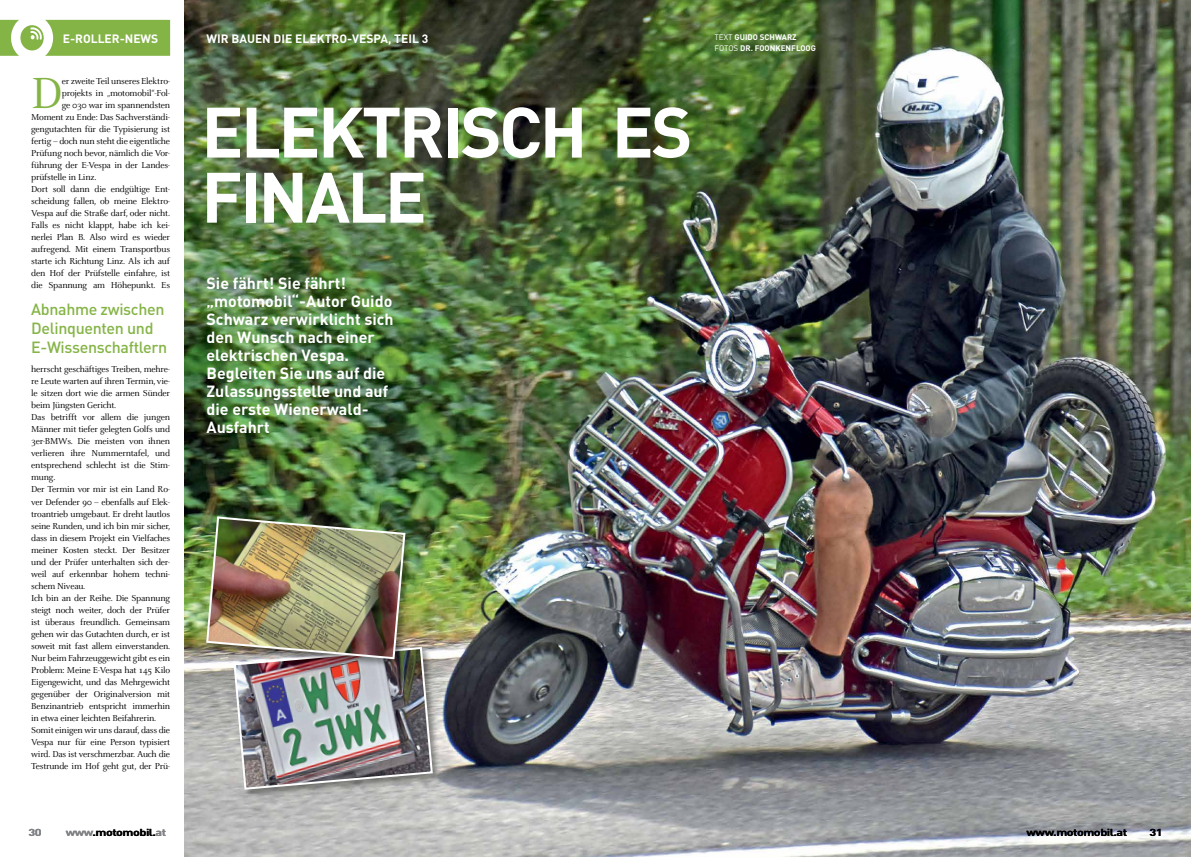
<style>
.page{position:relative;width:1191px;height:857px;background:#fff}
.page>*{position:absolute;margin:0;border:0;box-sizing:border-box;transform-origin:0 0}
.t1{font:700 70px/65px "DIN";letter-spacing:-.04em;color:#fff}
.t2{font:48px "Celeste";color:#85b446}
.t3{font:700 16px/18px "DIN";color:#fff}
.t4{font:500 16px/19px "DIN";letter-spacing:-.02em;color:#85b446}
.t5{font:700 12px "DIN";color:#fff}
.t6{font:700 10px "DIN";letter-spacing:-.04em;color:#000;scale:1.26 1}
.t7{font:700 10px "DIN";color:#808285;scale:1.26 1}
.t8{font:9.5px/12px "Celeste";letter-spacing:-.025em;color:#000}
.t9{font:700 8px/11px "DIN";color:#fff}
.s1{font-weight:400}
.s2{color:#808285}
</style>
<div class="page">
<img style="left:184px;top:0;width:1007px;height:856px">
<svg style="left:0;top:20px;width:170px;height:36px"></svg>
<div style="left:232px;top:645px;width:210px;height:153px;background:#000;opacity:.4"></div>
<img style="left:205px;top:515px;width:229px;height:275px">
<p class="t5" style="left:63px;top:31px;width:97px">E-ROLLER-NEWS</p>
<h2 class="t2" style="left:31px;top:69px;width:33px">D</h2>
<p class="t8" style="left:62px;top:75px;width:110px">er zweite Teil unseres Elektro-</p>
<p class="t8" style="left:62px;top:87px;width:110px">projekts in „motomobil“-Fol-</p>
<p class="t8" style="left:62px;top:99px;width:110px">ge 030 war im spannendsten</p>
<p class="t8" style="left:31px;top:111px;width:140px">Moment zu Ende: Das Sachverständi-</p>
<p class="t8" style="left:31px;top:123px;width:140px">gengutachten für die Typisierung ist</p>
<p class="t8" style="left:31px;top:135px;width:140px">fertig – doch nun steht die eigentliche</p>
<p class="t8" style="left:31px;top:147px;width:140px">Prüfung noch bevor, nämlich die Vor-</p>
<p class="t8" style="left:31px;top:159px;width:140px">führung der E-Vespa in der Landes-</p>
<p class="t8" style="left:31px;top:171px;width:67px">prüfstelle in Linz.</p>
<p class="t8" style="left:31px;top:183px;width:140px">Dort soll dann die endgültige Ent-</p>
<p class="t8" style="left:31px;top:195px;width:140px">scheidung fallen, ob meine Elektro-</p>
<p class="t8" style="left:31px;top:207px;width:140px">Vespa auf die Straße darf, oder nicht.</p>
<p class="t8" style="left:31px;top:219px;width:140px">Falls es nicht klappt, habe ich kei-</p>
<p class="t8" style="left:31px;top:231px;width:140px">nerlei Plan B. Also wird es wieder</p>
<p class="t8" style="left:31px;top:243px;width:140px">aufregend. Mit einem Transportbus</p>
<p class="t8" style="left:31px;top:255px;width:140px">starte ich Richtung Linz. Als ich auf</p>
<p class="t8" style="left:31px;top:267px;width:140px">den Hof der Prüfstelle einfahre, ist</p>
<p class="t8" style="left:31px;top:279px;width:140px">die Spannung am Höhepunkt. Es</p>
<h3 class="t4" style="left:31px;top:298px;width:138px">Abnahme zwischen<br>Delinquenten und<br>E-Wissenschaftlern</h3>
<p class="t8" style="left:31px;top:363px;width:141px">herrscht geschäftiges Treiben, mehre&shy;re Leute warten auf ihren Termin, vie&shy;le sitzen dort wie die armen Sünder beim Jüngsten Gericht.<br>Das betrifft vor allem die jungen Männer mit tiefer gelegten Golfs und 3er-BMWs. Die meisten von ihnen verlieren ihre Nummerntafel, und entsprechend schlecht ist die Stim&shy;mung.<br>Der Termin vor mir ist ein Land Ro&shy;ver Defender 90 – ebenfalls auf Elek&shy;troantrieb umgebaut. Er dreht lautlos seine Runden, und ich bin mir sicher, dass in diesem Projekt ein Vielfaches meiner Kosten steckt. Der Besitzer und der Prüfer unterhalten sich der&shy;weil auf erkennbar hohem techni&shy;schem Niveau.<br>Ich bin an der Reihe. Die Spannung steigt noch weiter, doch der Prüfer ist überaus freundlich. Gemeinsam gehen wir das Gutachten durch, er ist soweit mit fast allem einverstanden.<br>Nur beim Fahrzeuggewicht gibt es ein Problem: Meine E-Vespa hat 145 Kilo Eigengewicht, und das Mehrgewicht gegenüber der Originalversion mit Benzinantrieb entspricht immerhin in etwa einer leichten Beifahrerin.<br>Somit einigen wir uns darauf, dass die Vespa nur für eine Person typisiert wird. Das ist verschmerzbar. Auch die Testrunde im Hof geht gut, der Prü-</p>
<p class="t5" style="left:206px;top:31px;width:223px">WIR BAUEN DIE ELEKTRO-VESPA, TEIL 3</p>
<h1 class="t1" style="left:201px;top:97px;width:493px">ELEKTRISCH ES<br>FINALE</h1>
<h3 class="t3" style="left:206px;top:273px;width:189px">Sie fährt! Sie fährt! „motomobil“-Autor Guido<br>Schwarz verwirklicht sich den Wunsch nach einer elektrischen Vespa.<br>Begleiten Sie uns auf die<br>Zulassungsstelle und auf die erste Wienerwald-<br>Ausfahrt</h3>
<p class="t9" style="left:714px;top:31px;width:103px"><span class="s1">TEXT</span> GUIDO SCHWARZ<br><span class="s1">FOTOS</span> DR. FOONKENFLOOG</p>
<p class="t7" style="left:28px;top:824px;width:12px">30</p>
<p class="t6" style="left:66px;top:824px;width:81px"><span class="s2">www</span>.motomobil.<span class="s2">at</span></p>
<p class="t6" style="left:1026px;top:824px;width:81px">www.motomobil.at</p>
<p class="t6" style="left:1149px;top:824px;width:12px">31</p>
</div>
